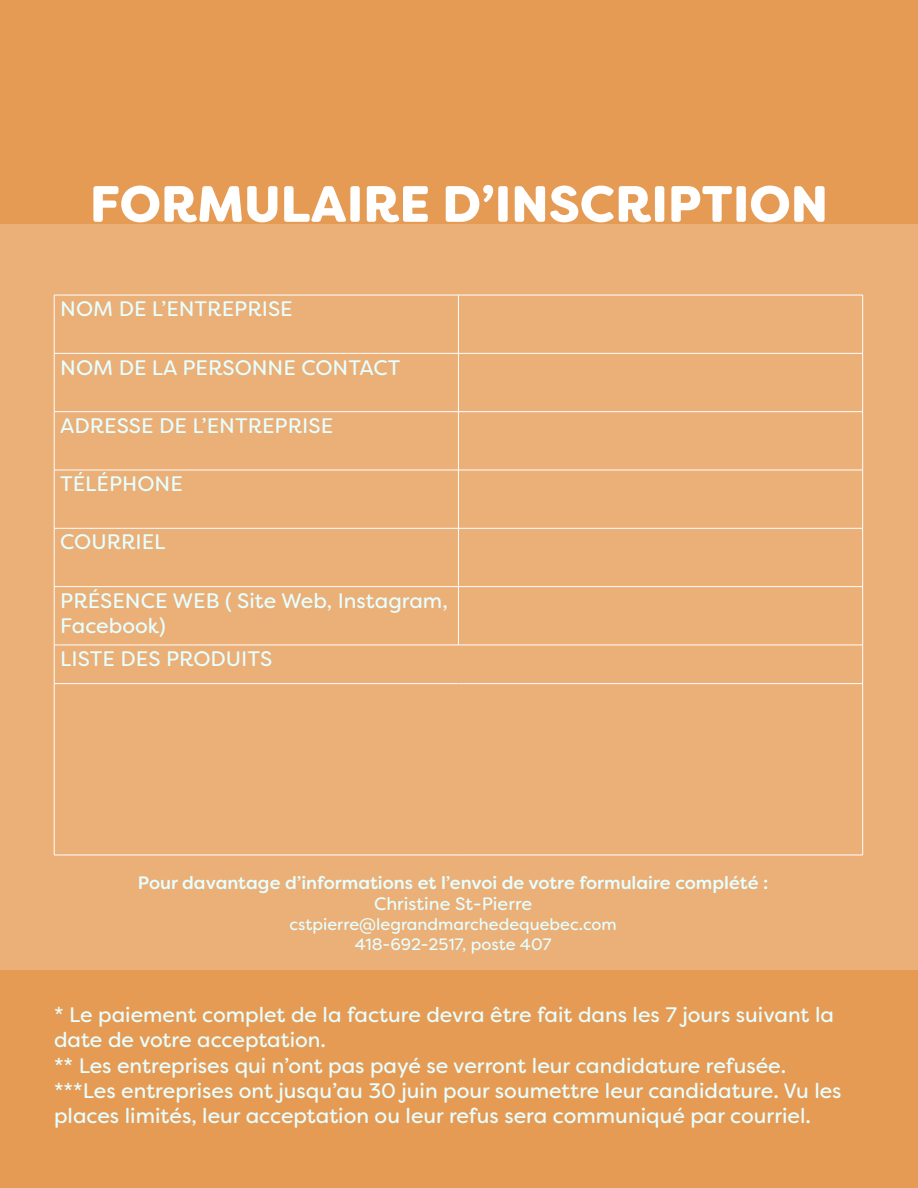
<style>
.page{position:relative;width:918px;height:1188px;background:#e69b55}
.page>*{position:absolute;margin:0;border:0;box-sizing:border-box;transform-origin:0 0}
.t1{font:900 51px "Filson Soft";color:#fff}
.t2{font:21px/25.2px "Filson Soft";color:#e6ffff}
.t3{font:500 18px "Filson Soft";color:#e6ffff}
.t4{font:18px "Filson Soft";color:#e6ffff}
.t5{font:16.5px "Filson Soft";color:#e6ffff}
</style>
<div class="page">
<div style="left:0;top:225px;width:918px;height:745px;background:#ebaf78"></div>
<hr style="left:862px;top:645px;width:1px;height:38px;background:#fff">
<hr style="left:862px;top:684px;width:1px;height:171px;background:#fff">
<hr style="left:54px;top:295px;width:404px;height:1px;background:#fff">
<hr style="left:54px;top:295px;width:1px;height:58px;background:#fff">
<hr style="left:458px;top:295px;width:405px;height:1px;background:#fff">
<hr style="left:458px;top:295px;width:1px;height:58px;background:#fff">
<hr style="left:862px;top:295px;width:1px;height:58px;background:#fff">
<hr style="left:54px;top:353px;width:404px;height:1px;background:#fff">
<hr style="left:54px;top:354px;width:1px;height:57px;background:#fff">
<hr style="left:458px;top:353px;width:405px;height:1px;background:#fff">
<hr style="left:458px;top:354px;width:1px;height:57px;background:#fff">
<hr style="left:862px;top:354px;width:1px;height:57px;background:#fff">
<hr style="left:54px;top:411px;width:404px;height:1px;background:#fff">
<hr style="left:54px;top:412px;width:1px;height:58px;background:#fff">
<hr style="left:458px;top:411px;width:405px;height:1px;background:#fff">
<hr style="left:458px;top:412px;width:1px;height:58px;background:#fff">
<hr style="left:862px;top:412px;width:1px;height:58px;background:#fff">
<hr style="left:54px;top:470px;width:404px;height:1px;background:#fff">
<hr style="left:54px;top:470px;width:1px;height:58px;background:#fff">
<hr style="left:458px;top:470px;width:405px;height:1px;background:#fff">
<hr style="left:458px;top:470px;width:1px;height:58px;background:#fff">
<hr style="left:862px;top:470px;width:1px;height:58px;background:#fff">
<hr style="left:54px;top:528px;width:404px;height:1px;background:#fff">
<hr style="left:54px;top:528px;width:1px;height:58px;background:#fff">
<hr style="left:458px;top:528px;width:405px;height:1px;background:#fff">
<hr style="left:458px;top:528px;width:1px;height:58px;background:#fff">
<hr style="left:862px;top:528px;width:1px;height:58px;background:#fff">
<hr style="left:458px;top:587px;width:1px;height:58px;background:#fff">
<hr style="left:54px;top:645px;width:404px;height:1px;background:#fff">
<hr style="left:458px;top:645px;width:405px;height:1px;background:#fff">
<hr style="left:54px;top:683px;width:404px;height:1px;background:#fff">
<hr style="left:458px;top:683px;width:405px;height:1px;background:#fff">
<hr style="left:54px;top:586px;width:404px;height:1px;background:#fff">
<hr style="left:54px;top:587px;width:1px;height:58px;background:#fff">
<hr style="left:458px;top:586px;width:405px;height:1px;background:#fff">
<hr style="left:862px;top:587px;width:1px;height:58px;background:#fff">
<hr style="left:54px;top:645px;width:1px;height:38px;background:#fff">
<hr style="left:54px;top:684px;width:1px;height:171px;background:#fff">
<hr style="left:54px;top:855px;width:404px;height:1px;background:#fff">
<hr style="left:458px;top:855px;width:405px;height:1px;background:#fff">
<p class="t1" style="left:90px;top:171px;width:740px">FORMULAIRE D’INSCRIPTION</p>
<p class="t2" style="left:60px;top:296px;width:234px">NOM DE L’ENTREPRISE</p>
<p class="t2" style="left:60px;top:355px;width:342px">NOM DE LA PERSONNE CONTACT</p>
<p class="t2" style="left:60px;top:413px;width:274px">ADRESSE DE L’ENTREPRISE</p>
<p class="t2" style="left:60px;top:471px;width:124px">TÉLÉPHONE</p>
<p class="t2" style="left:60px;top:529px;width:107px">COURRIEL</p>
<p class="t2" style="left:60px;top:588px;width:389px">PRÉSENCE WEB ( Site Web, Instagram,</p>
<p class="t2" style="left:60px;top:613px;width:107px">Facebook)</p>
<p class="t2" style="left:60px;top:646px;width:214px">LISTE DES PRODUITS</p>
<p class="t3" style="left:138px;top:871px;width:632px">Pour davantage d’informations et l’envoi de votre formulaire complété :</p>
<p class="t4" style="left:374px;top:893px;width:160px">Christine St-Pierre</p>
<p class="t5" style="left:289px;top:914px;width:329px">cstpierre@legrandmarchedequebec.com</p>
<p class="t5" style="left:355px;top:934px;width:198px">418-692-2517, poste 407</p>
<p class="t2" style="left:54px;top:1002px;width:782px">* Le paiement complet de la facture devra être fait dans les 7 jours suivant la date de votre acceptation.</p>
<p class="t2" style="left:54px;top:1053px;width:734px">** Les entreprises qui n’ont pas payé se verront leur candidature refusée.</p>
<p class="t2" style="left:54px;top:1078px;width:789px">***Les entreprises ont jusqu’au 30 juin pour soumettre leur candidature. Vu les places limités, leur acceptation ou leur refus sera communiqué par courriel.</p>
</div>
